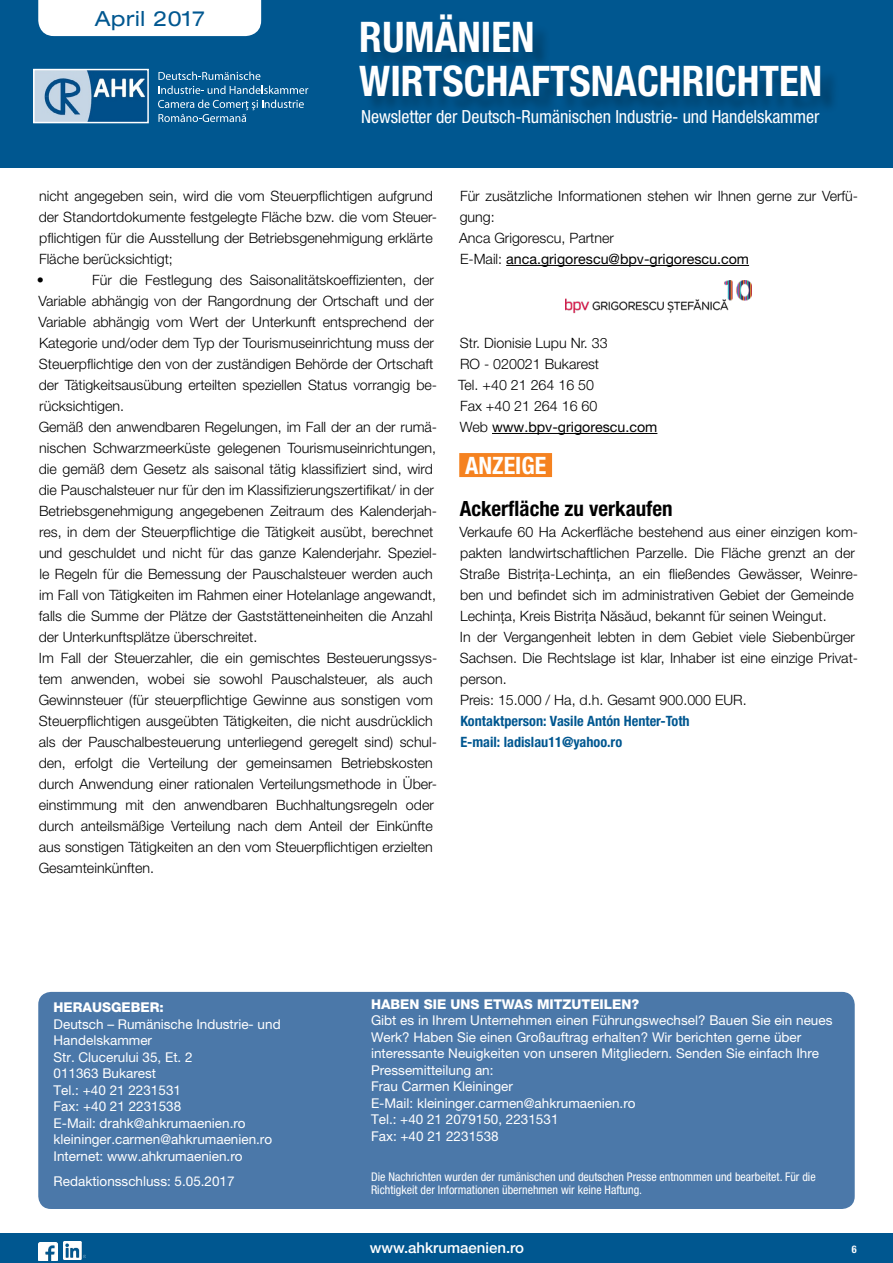
<style>
.page{position:relative;width:893px;height:1263px;background:#fff}
.page>*{position:absolute;margin:0;border:0;box-sizing:border-box;transform-origin:0 0}
.t1{font:700 condensed 42.3px/44px "Helvetica Neue LT Pro";color:#fff}
.t2{font:700 condensed 24px "Helvetica Neue LT Pro";color:#fff}
.t3{font:700 condensed 21px "Helvetica Neue LT Pro";color:#000}
.t4{font:expanded 20.85px "Helvetica Neue LT Pro";letter-spacing:.03em;color:#005790}
.t5{font:condensed 18px "Helvetica Neue LT Pro";letter-spacing:-.005em;color:#fff}
.t6{font:500 15px "Helvetica Neue LT Pro";color:#fff}
.t7{font:300 14.25px/21px "Helvetica Neue LT Pro";color:#000}
.t8{font:700 condensed 14.25px/21px "Helvetica Neue LT Pro";color:#005790}
.t9{font:13.5px/16.5px "Helvetica Neue LT Pro";color:#fff}
.t10{font:800 13.5px "Helvetica Neue LT Pro";color:#fff}
.t11{font:condensed 12px/13.5px "Helvetica Neue LT Pro";color:#fff}
.t12{font:700 condensed 10.5px "Helvetica Neue LT Pro";color:#fff}
.s1{font-weight:400}
</style>
<div class="page">
<div style="left:0;top:1233px;width:893px;height:30px;background:#005790"></div>
<div style="left:0;top:0;width:893px;height:168px;background:#005790"></div>
<div style="left:38px;top:0;width:223px;height:36px;background:#fff"></div>
<svg style="left:158px;top:72px;width:102px;height:8px"></svg>
<svg style="left:159px;top:86px;width:149px;height:8px"></svg>
<svg style="left:158px;top:100px;width:146px;height:22px"></svg>
<div style="left:363px;top:17px;width:476px;height:98px;background:#000;opacity:.25"></div>
<hr style="left:506px;top:265px;width:243px;height:1px;background:#000">
<hr style="left:492px;top:433px;width:165px;height:1px;background:#000">
<div style="left:459px;top:453px;width:93px;height:24px;background:#f58220"></div>
<img style="left:565px;top:281px;width:186px;height:33px">
<img style="left:36px;top:72px;width:110px;height:48px">
<div style="left:33px;top:69px;width:116px;height:54px;border:2px solid #fff"></div>
<img style="left:39px;top:1242px;width:18px;height:18px">
<img style="left:63px;top:1241px;width:22px;height:18px">
<div style="left:38px;top:992px;width:817px;height:217px;background:#4b78a9;border-radius:13px"></div>
<h3 class="t4" style="left:95px;top:7px;width:112px">April 2017</h3>
<h1 class="t1" style="left:359px;top:14px;width:464px">Rumänien<br>Wirtschaftsnachrichten</h1>
<p class="t5" style="left:361px;top:106px;width:460px">Newsletter der Deutsch-Rumänischen Industrie- und Handelskammer</p>
<p class="t7" style="left:37px;top:185px;width:402px">nicht angegeben sein, wird die vom Steuerpflichtigen aufgrund der Standortdokumente festgelegte Fläche bzw. die vom Steuer&shy;pflichtigen für die Ausstellung der Betriebsgenehmigung erklärte Fläche berücksichtigt;<br>•</p>
<p class="t7" style="left:38px;top:269px;width:400px;text-indent:54px">Für die Festlegung des Saisonalitätskoeffizienten, der Variable abhängig von der Rangordnung der Ortschaft und der Variable abhängig vom Wert der Unterkunft entsprechend der Kategorie und/oder dem Typ der Tourismuseinrichtung muss der Steuerpflichtige den von der zuständigen Behörde der Ortschaft der Tätigkeitsausübung erteilten speziellen Status vorrangig be&shy;rücksichtigen.<br>Gemäß den anwendbaren Regelungen, im Fall der an der rumä&shy;nischen Schwarzmeerküste gelegenen Tourismuseinrichtungen, die gemäß dem Gesetz als saisonal tätig klassifiziert sind, wird die Pauschalsteuer nur für den im Klassifizierungszertifikat/ in der Betriebsgenehmigung angegebenen Zeitraum des Kalenderjah&shy;res, in dem der Steuerpflichtige die Tätigkeit ausübt, berechnet und geschuldet und nicht für das ganze Kalenderjahr. Speziel&shy;le Regeln für die Bemessung der Pauschalsteuer werden auch im Fall von Tätigkeiten im Rahmen einer Hotelanlage angewandt, falls die Summe der Plätze der Gaststätteneinheiten die Anzahl der Unterkunftsplätze überschreitet.<br>Im Fall der Steuerzahler, die ein gemischtes Besteuerungssys&shy;tem anwenden, wobei sie sowohl Pauschalsteuer, als auch Gewinnsteuer (für steuerpflichtige Gewinne aus sonstigen vom Steuerpflichtigen ausgeübten Tätigkeiten, die nicht ausdrücklich als der Pauschalbesteuerung unterliegend geregelt sind) schul&shy;den, erfolgt die Verteilung der gemeinsamen Betriebskosten durch Anwendung einer rationalen Verteilungsmethode in Über&shy;einstimmung mit den anwendbaren Buchhaltungsregeln oder durch anteilsmäßige Verteilung nach dem Anteil der Einkünfte aus sonstigen Tätigkeiten an den vom Steuerpflichtigen erzielten Gesamteinkünften.</p>
<p class="t7" style="left:459px;top:185px;width:401px">Für zusätzliche Informationen stehen wir Ihnen gerne zur Verfü&shy;gung:<br>Anca Grigorescu, Partner<br>E-Mail: <span class="s1">anca.grigorescu@bpv-grigorescu.com</span></p>
<p class="t7" style="left:458px;top:332px;width:201px">Str. Dionisie Lupu Nr. 33<br>RO - 020021 Bukarest<br>Tel. +40 21 264 16 50<br>Fax +40 21 264 16 60<br>Web <span class="s1">www.bpv-grigorescu.com</span></p>
<h2 class="t2" style="left:465px;top:451px;width:83px">Anzeige</h2>
<h3 class="t3" style="left:460px;top:496px;width:215px">Ackerfläche zu verkaufen</h3>
<p class="t7" style="left:459px;top:521px;width:400px">Verkaufe 60 Ha Ackerfläche bestehend aus einer einzigen kom&shy;pakten landwirtschaftlichen Parzelle. Die Fläche grenzt an der Straße Bistrița-Lechința, an ein fließendes Gewässer, Weinre&shy;ben und befindet sich im administrativen Gebiet der Gemeinde Lechința, Kreis Bistrița Năsăud, bekannt für seinen Weingut.<br>In der Vergangenheit lebten in dem Gebiet viele Siebenbürger Sachsen. Die Rechtslage ist klar, Inhaber ist eine einzige Privat&shy;person.<br>Preis: 15.000 / Ha, d.h. Gesamt 900.000 EUR.</p>
<p class="t8" style="left:460px;top:710px;width:231px">Kontaktperson: Vasile Antón Henter-Toth<br>E-mail: ladislau11@yahoo.ro</p>
<p class="t10" style="left:54px;top:999px;width:112px">HERAUSGEBER:</p>
<p class="t9" style="left:54px;top:1016px;width:229px">Deutsch – Rumänische Industrie- und<br>Handelskammer<br>Str. Clucerului 35, Et. 2<br>011363 Bukarest<br>Tel.: +40 21 2231531<br>Fax: +40 21 2231538<br>E-Mail: drahk@ahkrumaenien.ro kleininger.carmen@ahkrumaenien.ro<br>Internet: www.ahkrumaenien.ro</p>
<p class="t9" style="left:54px;top:1172px;width:183px">Redaktionsschluss: 5.05.2017</p>
<p class="t10" style="left:371px;top:996px;width:21px">HABE</p>
<p class="t10" style="left:409px;top:996px;width:231px">N SIE UNS ETWAS MITZUTEILEN?</p>
<p class="t9" style="left:371px;top:1012px;width:463px">Gibt es in Ihrem Unternehmen einen Führungswechsel? Bauen Sie ein neues Werk? Haben Sie einen Großauftrag erhalten? Wir berichten gerne über interessante Neuigkeiten von unseren Mitgliedern. Senden Sie einfach Ihre Pressemitteilung an:<br>Frau Carmen Kleininger<br>E-Mail: kleininger.carmen@ahkrumaenien.ro<br>Tel.: +40 21 2079150, 2231531<br>Fax: +40 21 2231538</p>
<p class="t11" style="left:371px;top:1170px;width:446px">Die Nachrichten wurden der rumänischen und deutschen Presse entnommen und bearbeitet. Für die<br>Richtigkeit der Informationen übernehmen wir keine Haftung.</p>
<p class="t6" style="left:370px;top:1239px;width:156px">www.ahkrumaenien.ro</p>
<p class="t12" style="left:852px;top:1242px;width:6px">6</p>
</div>
